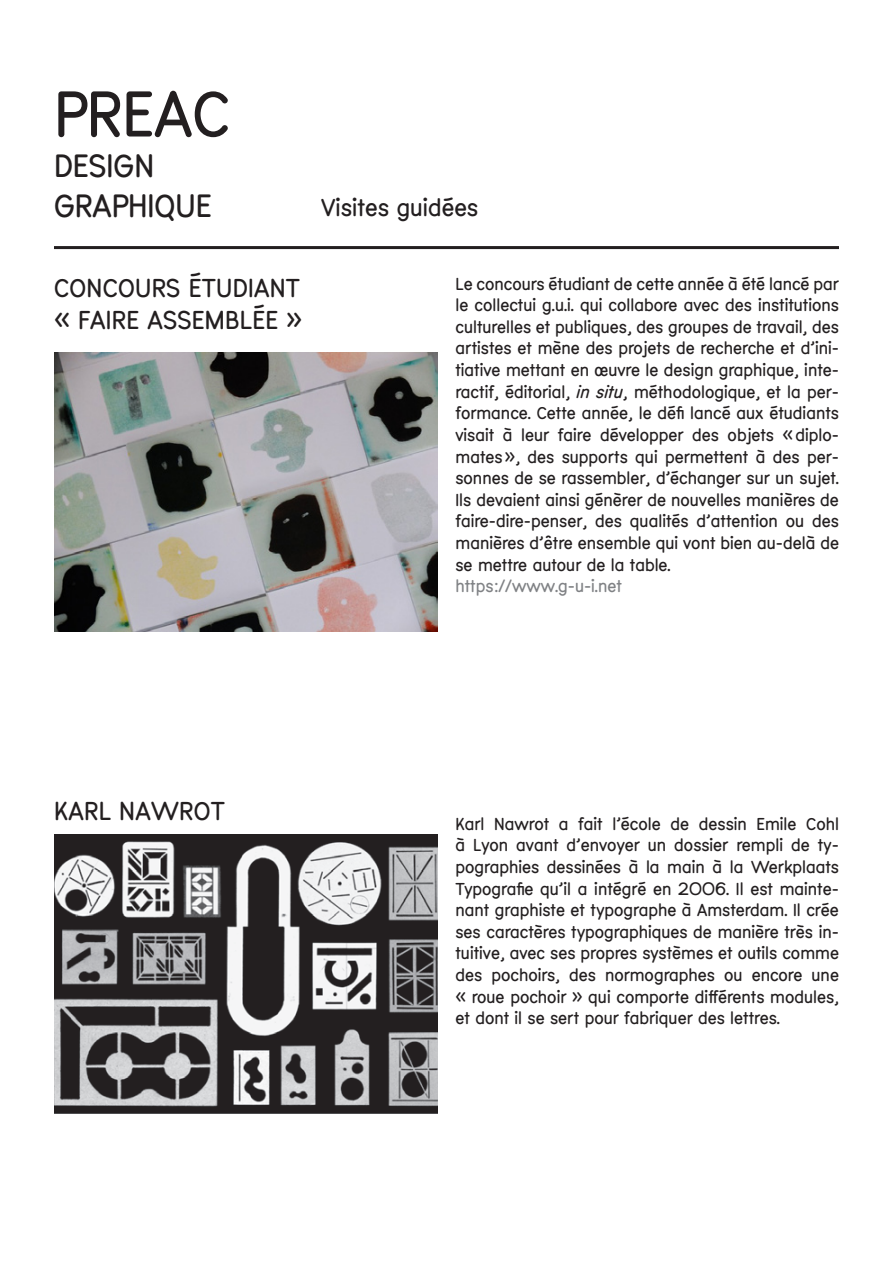
<style>
.page{position:relative;width:893px;height:1263px;background:#fff}
.page>*{position:absolute;margin:0;border:0;box-sizing:border-box;transform-origin:0 0}
.t1{font:67.35px "Bza";color:#231f20}
.t2{font:33.6px/40.3px "Bza";color:#231f20}
.t3{font:27px "Bza";letter-spacing:.01em;color:#231f20}
.t4{font:25.2px "Bza";color:#231f20}
.t5{font:18px/21.6px "Bza";color:#231f20;text-align:justify}
.t6{font:18px "Bza";color:#808285}
.s1{font-style:italic}
</style>
<div class="page">
<hr style="left:54px;top:246px;width:785px;height:3px;background:#231f20">
<img style="left:54px;top:352px;width:383px;height:279px">
<img style="left:55px;top:834px;width:382px;height:280px">
<h1 class="t1" style="left:54px;top:70px;width:178px">PREAC</h1>
<h2 class="t2" style="left:54px;top:145px;width:159px">DESIGN<br>GRAPHIQUE</h2>
<h3 class="t4" style="left:321px;top:192px;width:159px">Visites guidées</h3>
<h3 class="t3" style="left:54px;top:270px;width:32px">Concours</h3>
<h3 class="t3" style="left:189px;top:270px;width:15px">étudiant</h3>
<h3 class="t3" style="left:54px;top:303px;width:50px">« Faire</h3>
<h3 class="t3" style="left:148px;top:303px;width:16px">assemblée</h3>
<h3 class="t3" style="left:286px;top:303px;width:17px">»</h3>
<p class="t5" style="left:455px;top:273px;width:385px">Le concours étudiant de cette année à été lancé par le collectui g.u.i. qui collabore avec des institutions culturelles et publiques, des groupes de travail, des artistes et mène des projets de recherche et d’ini&shy;tiative mettant en œuvre le design graphique, inte&shy;ractif, éditorial, <span class="s1">in situ</span>, méthodologique, et la per&shy;formance. Cette année, le défi lancé aux étudiants visait à leur faire développer des objets «diplo&shy;mates», des supports qui permettent à des per&shy;sonnes de se rassembler, d’échanger sur un sujet.<br>Ils devaient ainsi génèrer de nouvelles manières de faire-dire-penser, des qualités d’attention ou des manières d’être ensemble qui vont bien au-delà de se mettre autour de la table.</p>
<p class="t6" style="left:455px;top:574px;width:168px">https://www.g-u-i.net</p>
<h3 class="t3" style="left:54px;top:794px;width:30px">Karl</h3>
<h3 class="t3" style="left:119px;top:794px;width:76px">nawrot</h3>
<p class="t5" style="left:455px;top:813px;width:385px">Karl Nawrot a fait l’école de dessin Emile Cohl à Lyon avant d’envoyer un dossier rempli de ty&shy;pographies dessinées à la main à la Werkplaats Typografie qu’il a intégré en 2006. Il est mainte&shy;nant graphiste et typographe à Amsterdam. Il crée ses caractères typographiques de manière très in&shy;tuitive, avec ses propres systèmes et outils comme des pochoirs, des normographes ou encore une « roue pochoir » qui comporte différents modules, et dont il se sert pour fabriquer des lettres.</p>
</div>
